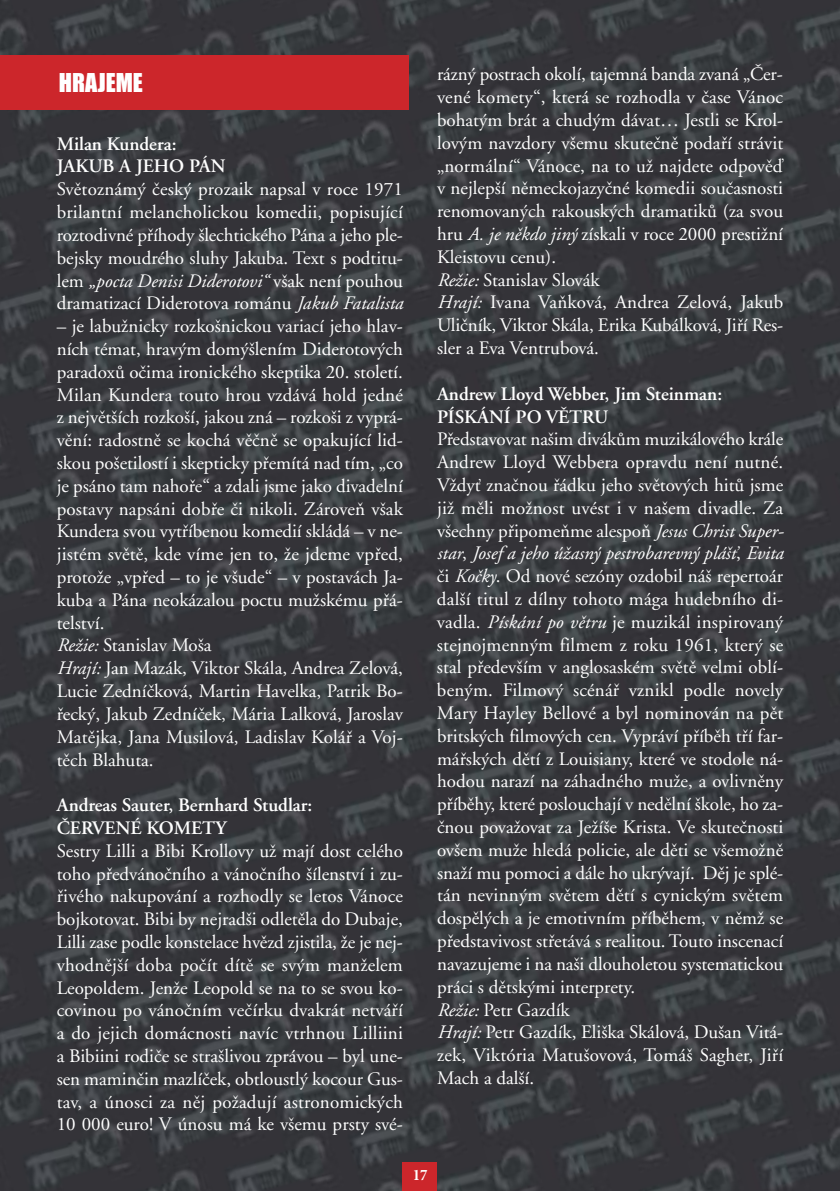
<style>
.page{position:relative;width:840px;height:1191px;background:#fff}
.page>*{position:absolute;margin:0;border:0;box-sizing:border-box;transform-origin:0 0}
.t1{font:24px "Impact";color:#fff}
.t2{font:19px/22.8px "Adobe Garamond CE";color:#fff}
.t3{font:600 19px/22.8px "Adobe Garamond CE";color:#fff}
.t4{font:700 condensed 16px "Minion Pro";color:#fff}
.s1{font-style:italic}
</style>
<div class="page">
<img style="left:0;top:0;width:839px;height:1191px">
<div style="left:403px;top:1162px;width:34px;height:29px;background:#cc262b"></div>
<div style="left:0;top:55px;width:408px;height:55px;background:#cc262b"></div>
<p class="t1" style="left:59px;top:70px;width:86px">HRAJEME</p>
<p class="t3" style="left:57px;top:134px;width:170px">Milan Kundera:<br>JAKUB A JEHO PÁN</p>
<p class="t2" style="left:57px;top:180px;width:347px;text-align:justify">Svûtoznám˘ ãesk˘ prozaik napsal v roce 1971 brilantní melancholickou komedii, popisující roztodivné pfiíhody ‰lechtického Pána a jeho ple&shy;bejsky moudrého sluhy Jakuba. Text s podtitu&shy;lem <span class="s1">„pocta Denisi Diderotovi“</span> v‰ak není pouhou dramatizací Diderotova románu <span class="s1">Jakub Fatalista</span></p>
<p class="t2" style="left:57px;top:317px;width:347px">– je labuÏnicky rozko‰nickou variací jeho hlav&shy;ních témat, hrav˘m dom˘‰lením Diderotov˘ch paradoxÛ oãima ironického skeptika 20. století.<br>Milan Kundera touto hrou vzdává hold jedné z nejvût‰ích rozko‰í, jakou zná – rozko‰i z vyprá&shy;vûní: radostnû se kochá vûãnû se opakující lid&shy;skou po‰etilostí i skepticky pfiemítá nad tím, „co je psáno tam nahofie“ a zdali jsme jako divadelní postavy napsáni dobfie ãi nikoli. ZároveÀ v‰ak Kundera svou vytfiíbenou komedií skládá – v ne&shy;jistém svûtû, kde víme jen to, Ïe jdeme vpfied, protoÏe „vpfied – to je v‰ude“ – v postavách Ja&shy;kuba a Pána neokázalou poctu muÏskému pfiá&shy;telství.<br><span class="s1">ReÏie:</span> Stanislav Mo‰a<br><span class="s1">Hrají:</span> Jan Mazák, Viktor Skála, Andrea Zelová, Lucie Zedníãková, Martin Havelka, Patrik Bo&shy;fieck˘, Jakub Zedníãek, Mária Lalková, Jaroslav Matûjka, Jana Musilová, Ladislav Koláfi a Voj&shy;tûch Blahuta.</p>
<p class="t3" style="left:57px;top:796px;width:257px">Andreas Sauter, Bernhard Studlar: âERVENÉ KOMETY</p>
<p class="t2" style="left:57px;top:841px;width:347px;text-align:justify">Sestry Lilli a Bibi Krollovy uÏ mají dost celého toho pfiedvánoãního a vánoãního ‰ílenství i zu&shy;fiivého nakupování a rozhodly se letos Vánoce bojkotovat. Bibi by nejrad‰i odletûla do Dubaje, Lilli zase podle konstelace hvûzd zjistila, Ïe je nej&shy;vhodnûj‰í doba poãít dítû se sv˘m manÏelem Leopoldem. JenÏe Leopold se na to se svou ko&shy;covinou po vánoãním veãírku dvakrát netváfií a do jejich domácnosti navíc vtrhnou Lilliini a Bibiini rodiãe se stra‰livou zprávou – byl une&shy;sen maminãin mazlíãek, obtloustl˘ kocour Gus&shy;tav, a únosci za nûj poÏadují astronomick˘ch 10 000 euro! V únosu má ke v‰emu prsty své-</p>
<p class="t2" style="left:437px;top:65px;width:347px">rázn˘ postrach okolí, tajemná banda zvaná „âer&shy;vené komety“, která se rozhodla v ãase Vánoc bohat˘m brát a chud˘m dávat… Jestli se Krol&shy;lov˘m navzdory v‰emu skuteãnû podafií strávit „normální“ Vánoce, na to uÏ najdete odpovûì v nejlep‰í nûmeckojazyãné komedii souãasnosti renomovan˘ch rakousk˘ch dramatikÛ (za svou hru <span class="s1">A. je nûkdo jin˘</span> získali v roce 2000 prestiÏní Kleistovu cenu).<br><span class="s1">ReÏie:</span> Stanislav Slovák<br><span class="s1">Hrají:</span> Ivana VaÀková, Andrea Zelová, Jakub Uliãník, Viktor Skála, Erika Kubálková, Jifií Res&shy;sler a Eva Ventrubová.</p>
<p class="t3" style="left:437px;top:384px;width:286px">Andrew Lloyd Webber, Jim Steinman:<br>PÍSKÁNÍ PO VùTRU</p>
<p class="t2" style="left:437px;top:430px;width:348px">Pfiedstavovat na‰im divákÛm muzikálového krále Andrew Lloyd Webbera opravdu není nutné.<br>VÏdyÈ znaãnou fiádku jeho svûtov˘ch hitÛ jsme jiÏ mûli moÏnost uvést i v na‰em divadle. Za v‰echny pfiipomeÀme alespoÀ <span class="s1">Jesus Christ Super&shy;star</span>, <span class="s1">Josef a jeho úÏasn˘ pestrobarevn˘ plá‰È</span>, <span class="s1">Evita </span>ãi <span class="s1">Koãky</span>. Od nové sezóny ozdobil ná‰ repertoár dal‰í titul z dílny tohoto mága hudebního di&shy;vadla. <span class="s1">Pískání po vûtru</span> je muzikál inspirovan˘ stejnojmenn˘m filmem z roku 1961, kter˘ se stal pfiedev‰ím v anglosaském svûtû velmi oblí&shy;ben˘m. Filmov˘ scénáfi vznikl podle novely Mary Hayley Bellové a byl nominován na pût britsk˘ch filmov˘ch cen. Vypráví pfiíbûh tfií far&shy;máfisk˘ch dûtí z Louisiany, které ve stodole ná&shy;hodou narazí na záhadného muÏe, a ovlivnûny pfiíbûhy, které poslouchají v nedûlní ‰kole, ho za&shy;ãnou povaÏovat za JeÏí‰e Krista. Ve skuteãnosti ov‰em muÏe hledá policie, ale dûti se v‰emoÏnû snaÏí mu pomoci a dále ho ukr˘vají. Dûj je splé&shy;tán nevinn˘m svûtem dûtí s cynick˘m svûtem dospûl˘ch a je emotivním pfiíbûhem, v nûmÏ se pfiedstavivost stfietává s realitou. Touto inscenací navazujeme i na na‰i dlouholetou systematickou práci s dûtsk˘mi interprety.<br><span class="s1">ReÏie:</span> Petr Gazdík<br><span class="s1">Hrají:</span> Petr Gazdík, Eli‰ka Skálová, Du‰an Vitá&shy;zek, Viktória Matu‰ovová, Tomá‰ Sagher, Jifií Mach a dal‰í.</p>
<p class="t4" style="left:412px;top:1169px;width:16px">17</p>
</div>
